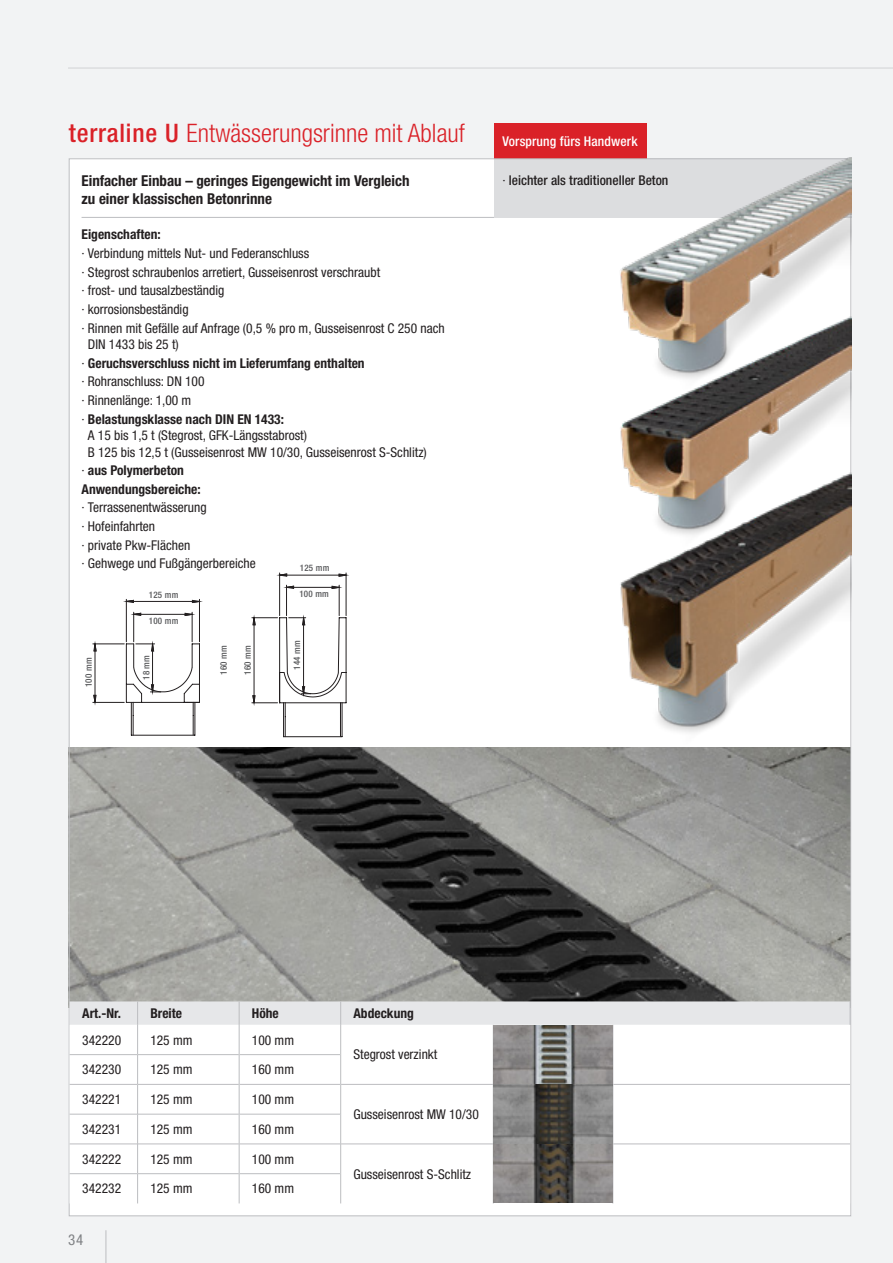
<style>
.page{position:relative;width:893px;height:1263px;background:#f2f3f4}
.page>*{position:absolute;margin:0;border:0;box-sizing:border-box;transform-origin:0 0}
.Produkt_-_Headline{font:300 condensed 25.5px "Helvetica Neue LT Pro";color:#da2128}
.Produkt_-_Subline{font:700 condensed 15px/18px "Helvetica Neue LT Pro";color:#231f20}
.t1{font:condensed 15px "Helvetica Neue LT Pro";color:#808285}
.Data-Body{font:condensed 13.5px/16.5px "Helvetica Neue LT Pro";color:#231f20}
.Produkt_-_Text{font:700 condensed 13.5px "Helvetica Neue LT Pro";color:#231f20}
.Data-ArtNr{font:condensed 13.5px "Helvetica Neue LT Pro";color:#231f20}
.t2{font:500 condensed 13.5px "Helvetica Neue LT Pro";color:#231f20}
.Vorsprung_-_Headline{font:500 condensed 13.5px "Helvetica Neue LT Pro";letter-spacing:.01em;color:#fff}
.Header-Head{font:700 condensed 13.5px "Helvetica Neue LT Pro";color:#231f20}
.Header-ArtNr{font:700 condensed 13.5px "Helvetica Neue LT Pro";color:#231f20}
.t3{font:500 condensed 9px "Helvetica Neue LT Pro";letter-spacing:.025em;color:#57585a}
.s1{font-weight:500}
.s2{font-weight:400}
.s3{font-weight:700}
</style>
<div class="page">
<hr style="left:68px;top:68px;width:825px;height:1px;background:#d1d2d4">
<hr style="left:106px;top:1230px;width:1px;height:33px;background:#bcbdc0">
<div style="left:69px;top:158px;width:782px;height:1058px;background:#fff"></div>
<hr style="left:82px;top:217px;width:455px;height:1px;background:#bcbdc0">
<img style="left:71px;top:748px;width:778px;height:253px">
<div style="left:494px;top:123px;width:152px;height:35px;background:#da2128"></div>
<img style="left:494px;top:130px;width:357px;height:614px">
<svg style="left:251px;top:573px;width:95px;height:164px"></svg>
<hr style="left:131px;top:735px;width:64px;height:1px;background:#231f20">
<hr style="left:126px;top:599px;width:1px;height:43px;background:#231f20">
<hr style="left:199px;top:599px;width:1px;height:43px;background:#231f20">
<svg style="left:93px;top:600px;width:107px;height:135px"></svg>
<svg style="left:70px;top:1054px;width:780px;height:149px"></svg>
<hr style="left:137px;top:1054px;width:1px;height:30px;background:#bcbdc0">
<hr style="left:239px;top:1054px;width:1px;height:30px;background:#bcbdc0">
<hr style="left:340px;top:1054px;width:1px;height:30px;background:#bcbdc0">
<hr style="left:137px;top:1084px;width:1px;height:30px;background:#bcbdc0">
<hr style="left:239px;top:1084px;width:1px;height:30px;background:#bcbdc0">
<hr style="left:340px;top:1084px;width:1px;height:30px;background:#bcbdc0">
<hr style="left:137px;top:1114px;width:1px;height:30px;background:#bcbdc0">
<hr style="left:239px;top:1114px;width:1px;height:30px;background:#bcbdc0">
<hr style="left:340px;top:1114px;width:1px;height:30px;background:#bcbdc0">
<hr style="left:137px;top:1144px;width:1px;height:30px;background:#bcbdc0">
<hr style="left:239px;top:1144px;width:1px;height:30px;background:#bcbdc0">
<hr style="left:340px;top:1144px;width:1px;height:30px;background:#bcbdc0">
<svg style="left:137px;top:1174px;width:1px;height:29px"></svg>
<svg style="left:239px;top:1174px;width:1px;height:29px"></svg>
<svg style="left:340px;top:1174px;width:1px;height:29px"></svg>
<hr style="left:70px;top:1054px;width:67px;height:1px;background:#bcbdc0">
<hr style="left:138px;top:1054px;width:101px;height:1px;background:#bcbdc0">
<hr style="left:240px;top:1054px;width:100px;height:1px;background:#bcbdc0">
<hr style="left:70px;top:1084px;width:67px;height:1px;background:#bcbdc0">
<hr style="left:138px;top:1084px;width:101px;height:1px;background:#bcbdc0">
<hr style="left:240px;top:1084px;width:100px;height:1px;background:#bcbdc0">
<hr style="left:341px;top:1084px;width:152px;height:1px;background:#bcbdc0">
<hr style="left:70px;top:1114px;width:67px;height:1px;background:#bcbdc0">
<hr style="left:138px;top:1114px;width:101px;height:1px;background:#bcbdc0">
<hr style="left:240px;top:1114px;width:100px;height:1px;background:#bcbdc0">
<hr style="left:70px;top:1143px;width:67px;height:1px;background:#bcbdc0">
<hr style="left:138px;top:1143px;width:101px;height:1px;background:#bcbdc0">
<hr style="left:240px;top:1143px;width:100px;height:1px;background:#bcbdc0">
<hr style="left:341px;top:1143px;width:152px;height:1px;background:#bcbdc0">
<hr style="left:70px;top:1173px;width:67px;height:1px;background:#bcbdc0">
<hr style="left:138px;top:1173px;width:101px;height:1px;background:#bcbdc0">
<hr style="left:240px;top:1173px;width:100px;height:1px;background:#bcbdc0">
<svg style="left:70px;top:1001px;width:781px;height:53px"></svg>
<hr style="left:613px;top:1084px;width:237px;height:1px;background:#bcbdc0">
<hr style="left:613px;top:1143px;width:237px;height:1px;background:#bcbdc0">
<img style="left:493px;top:1025px;width:120px;height:178px">
<p class="Produkt_-_Headline" style="left:69px;top:118px;width:398px"><span class="s1">terraline U</span> Entwässerungsrinne mit Ablauf</p>
<p class="Produkt_-_Subline" style="left:82px;top:172px;width:330px">Einfacher Einbau – geringes Eigengewicht im Vergleich zu einer klassischen Betonrinne</p>
<p class="Produkt_-_Text" style="left:82px;top:227px;width:81px">Eigenschaften:</p>
<p class="Data-Body" style="left:82px;top:245px;width:229px">· Verbindung mittels Nut- und Federanschluss</p>
<p class="Data-Body" style="left:82px;top:263px;width:300px">· Stegrost schraubenlos arretiert, Gusseisenrost verschraubt</p>
<p class="Data-Body" style="left:82px;top:282px;width:144px">· frost- und tausalzbeständig</p>
<p class="Data-Body" style="left:82px;top:301px;width:109px">· korrosionsbeständig</p>
<p class="Data-Body" style="left:88px;top:319px;width:358px;text-indent:-6px">· Rinnen mit Gefälle auf Anfrage (0,5 % pro m, Gusseisenrost C 250 nach<br>DIN 1433 bis 25 t)</p>
<p class="Produkt_-_Text" style="left:82px;top:355px;width:285px"><span class="s2">·</span> Geruchsverschluss nicht im Lieferumfang enthalten</p>
<p class="Data-Body" style="left:82px;top:373px;width:125px">· Rohranschluss: DN 100</p>
<p class="Data-Body" style="left:82px;top:392px;width:111px">· Rinnenlänge: 1,00 m</p>
<p class="Data-Body" style="left:88px;top:410px;width:340px;text-indent:-6px">· <span class="s3">Belastungsklasse nach DIN EN 1433:<br></span>A 15 bis 1,5 t (Stegrost, GFK-Längsstabrost)<br>B 125 bis 12,5 t (Gusseisenrost MW 10/30, Gusseisenrost S-Schlitz)</p>
<p class="Produkt_-_Text" style="left:82px;top:462px;width:104px"><span class="s2">·</span> aus Polymerbeton</p>
<p class="Produkt_-_Text" style="left:82px;top:481px;width:121px">Anwendungsbereiche:</p>
<p class="Data-Body" style="left:82px;top:499px;width:127px">· Terrassenentwässerung</p>
<p class="Data-Body" style="left:82px;top:518px;width:75px">· Hofeinfahrten</p>
<p class="Data-Body" style="left:82px;top:536px;width:110px">· private Pkw-Flächen</p>
<p class="Data-Body" style="left:82px;top:555px;width:176px">· Gehwege und Fußgängerbereiche</p>
<p class="t3" style="left:300px;top:563px;width:31px">125 mm</p>
<p class="t3" style="left:83px;top:687px;width:31px;rotate:-90deg">100 mm</p>
<p class="t3" style="left:149px;top:590px;width:31px">125 mm</p>
<p class="t3" style="left:299px;top:588px;width:31px">100 mm</p>
<p class="t3" style="left:149px;top:616px;width:31px">100 mm</p>
<p class="t3" style="left:141px;top:680px;width:27px;rotate:-90deg">18 mm</p>
<p class="t3" style="left:242px;top:675px;width:31px;rotate:-90deg">160 mm</p>
<p class="t3" style="left:292px;top:670px;width:31px;rotate:-90deg">144 mm</p>
<p class="t3" style="left:218px;top:675px;width:31px;rotate:-90deg">160 mm</p>
<p class="Vorsprung_-_Headline" style="left:502px;top:133px;width:137px">Vorsprung fürs Handwerk</p>
<p class="t2" style="left:502px;top:172px;width:167px"><span class="s2">·</span> leichter als traditioneller Beton</p>
<p class="Header-ArtNr" style="left:82px;top:1005px;width:40px">Art.-Nr.</p>
<p class="Header-Head" style="left:150px;top:1005px;width:33px">Breite</p>
<p class="Header-Head" style="left:252px;top:1005px;width:28px">Höhe</p>
<p class="Header-Head" style="left:353px;top:1005px;width:62px">Abdeckung</p>
<p class="Data-ArtNr" style="left:82px;top:1032px;width:40px">342220</p>
<p class="Data-Body" style="left:150px;top:1031px;width:44px">125 mm</p>
<p class="Data-Body" style="left:252px;top:1031px;width:44px">100 mm</p>
<p class="Data-Body" style="left:353px;top:1046px;width:85px">Stegrost verzinkt</p>
<p class="Data-ArtNr" style="left:82px;top:1061px;width:40px">342230</p>
<p class="Data-Body" style="left:150px;top:1061px;width:44px">125 mm</p>
<p class="Data-Body" style="left:252px;top:1061px;width:44px">160 mm</p>
<p class="Data-ArtNr" style="left:82px;top:1091px;width:40px">342221</p>
<p class="Data-Body" style="left:150px;top:1091px;width:44px">125 mm</p>
<p class="Data-Body" style="left:252px;top:1091px;width:44px">100 mm</p>
<p class="Data-Body" style="left:353px;top:1106px;width:127px">Gusseisenrost MW 10/30</p>
<p class="Data-ArtNr" style="left:82px;top:1121px;width:40px">342231</p>
<p class="Data-Body" style="left:150px;top:1121px;width:44px">125 mm</p>
<p class="Data-Body" style="left:252px;top:1121px;width:44px">160 mm</p>
<p class="Data-ArtNr" style="left:82px;top:1151px;width:40px">342222</p>
<p class="Data-Body" style="left:150px;top:1150px;width:44px">125 mm</p>
<p class="Data-Body" style="left:252px;top:1150px;width:44px">100 mm</p>
<p class="Data-Body" style="left:353px;top:1165px;width:119px">Gusseisenrost S-Schlitz</p>
<p class="Data-ArtNr" style="left:82px;top:1180px;width:40px">342232</p>
<p class="Data-Body" style="left:150px;top:1180px;width:44px">125 mm</p>
<p class="Data-Body" style="left:252px;top:1180px;width:44px">160 mm</p>
<p class="t1" style="left:68px;top:1231px;width:17px">34</p>
</div>
